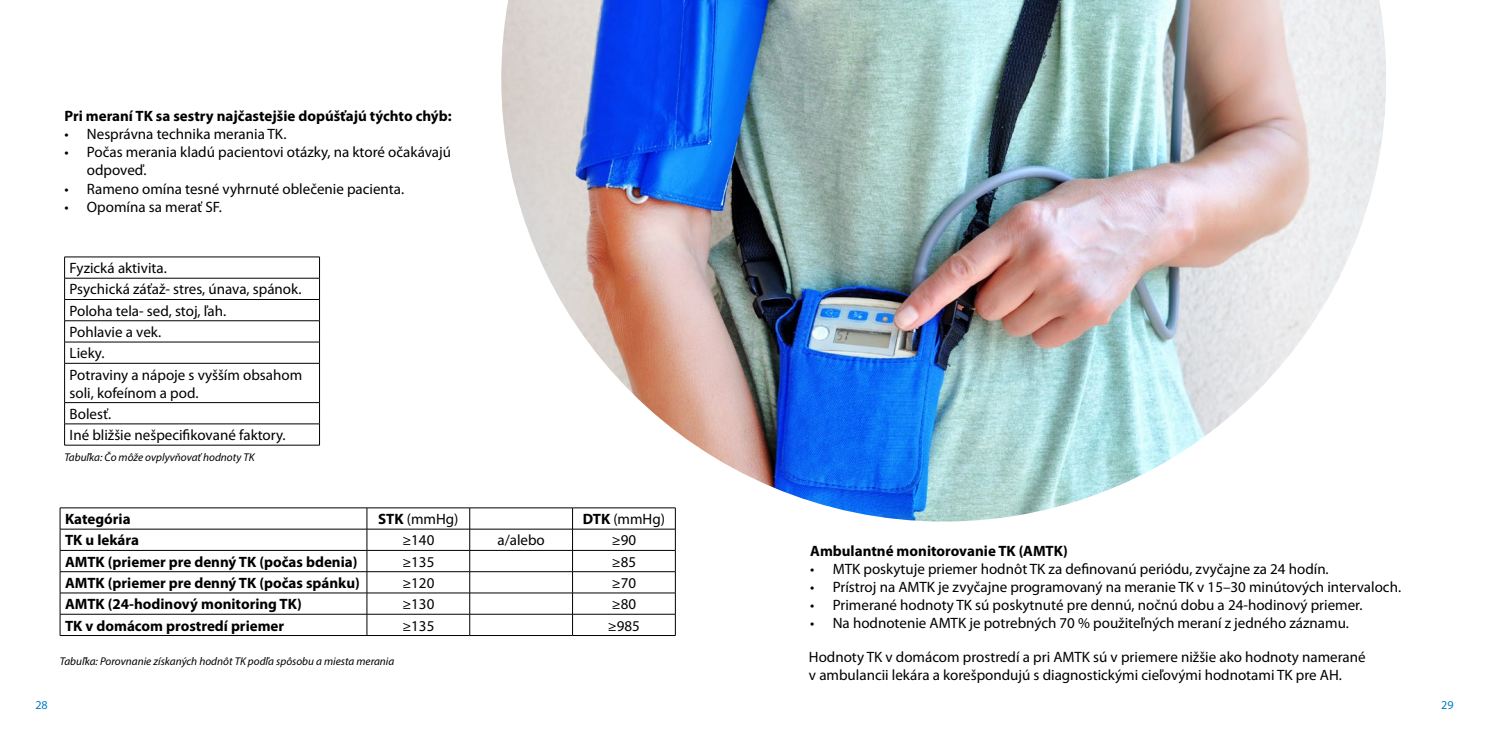
<style>
.page{position:relative;width:1489px;height:745px;background:#fff}
.page>*{position:absolute;margin:0;border:0;box-sizing:border-box;transform-origin:0 0}
.t1{font:15px/21.2px "Myriad Pro";color:#000}
.t2{font:700 15px "Myriad Pro";color:#000}
.t3{font:12.12px "Myriad Pro";color:#007dc5}
.t4{font:italic 11.25px "Myriad Pro";color:#000}
.s1{font-weight:700}
</style>
<div class="page">
<hr style="left:60px;top:507px;width:307px;height:1px;background:#000">
<hr style="left:367px;top:507px;width:102px;height:1px;background:#000">
<hr style="left:469px;top:507px;width:103px;height:1px;background:#000">
<hr style="left:60px;top:528px;width:307px;height:1px;background:#000">
<hr style="left:367px;top:528px;width:102px;height:1px;background:#000">
<hr style="left:469px;top:528px;width:103px;height:1px;background:#000">
<hr style="left:572px;top:528px;width:103px;height:1px;background:#000">
<hr style="left:60px;top:550px;width:307px;height:1px;background:#000">
<hr style="left:367px;top:550px;width:102px;height:1px;background:#000">
<hr style="left:469px;top:550px;width:103px;height:1px;background:#000">
<hr style="left:572px;top:550px;width:103px;height:1px;background:#000">
<hr style="left:60px;top:571px;width:307px;height:1px;background:#000">
<hr style="left:367px;top:571px;width:102px;height:1px;background:#000">
<hr style="left:469px;top:571px;width:103px;height:1px;background:#000">
<hr style="left:572px;top:571px;width:103px;height:1px;background:#000">
<hr style="left:60px;top:592px;width:307px;height:1px;background:#000">
<hr style="left:367px;top:592px;width:102px;height:1px;background:#000">
<hr style="left:469px;top:592px;width:103px;height:1px;background:#000">
<hr style="left:572px;top:592px;width:103px;height:1px;background:#000">
<hr style="left:60px;top:613px;width:307px;height:1px;background:#000">
<svg style="left:60px;top:507px;width:1px;height:128px"></svg>
<hr style="left:367px;top:613px;width:102px;height:1px;background:#000">
<svg style="left:367px;top:507px;width:1px;height:128px"></svg>
<hr style="left:469px;top:613px;width:103px;height:1px;background:#000">
<svg style="left:469px;top:507px;width:1px;height:128px"></svg>
<hr style="left:572px;top:613px;width:103px;height:1px;background:#000">
<svg style="left:572px;top:521px;width:1px;height:114px"></svg>
<svg style="left:675px;top:521px;width:1px;height:114px"></svg>
<hr style="left:60px;top:635px;width:307px;height:1px;background:#000">
<hr style="left:367px;top:635px;width:102px;height:1px;background:#000">
<hr style="left:469px;top:635px;width:103px;height:1px;background:#000">
<hr style="left:572px;top:635px;width:103px;height:1px;background:#000">
<hr style="left:64px;top:256px;width:256px;height:1px;background:#000">
<hr style="left:64px;top:278px;width:256px;height:1px;background:#000">
<hr style="left:64px;top:299px;width:256px;height:1px;background:#000">
<hr style="left:64px;top:320px;width:256px;height:1px;background:#000">
<hr style="left:64px;top:341px;width:256px;height:1px;background:#000">
<svg style="left:64px;top:257px;width:1px;height:106px"></svg>
<svg style="left:319px;top:257px;width:1px;height:106px"></svg>
<hr style="left:64px;top:363px;width:256px;height:1px;background:#000">
<hr style="left:64px;top:363px;width:1px;height:39px;background:#000">
<hr style="left:319px;top:363px;width:1px;height:39px;background:#000">
<hr style="left:64px;top:402px;width:256px;height:1px;background:#000">
<hr style="left:64px;top:423px;width:256px;height:1px;background:#000">
<svg style="left:64px;top:402px;width:1px;height:42px"></svg>
<svg style="left:319px;top:402px;width:1px;height:42px"></svg>
<hr style="left:64px;top:444px;width:256px;height:1px;background:#000">
<img style="left:501px;top:0;width:884px;height:521px">
<p class="t2" style="left:64px;top:106px;width:389px">Pri meraní TK sa sestry najčastejšie dopúšťajú týchto chýb:</p>
<p class="t1" style="left:64px;top:123px;width:223px">• Nesprávna technika merania TK.</p>
<p class="t1" style="left:87px;top:143px;width:365px;line-height:18px;text-indent:-22px">• Počas merania kladú pacientovi otázky, na ktoré očakávajú odpoveď.</p>
<p class="t1" style="left:64px;top:177px;width:341px">• Rameno omína tesné vyhrnuté oblečenie pacienta.</p>
<p class="t1" style="left:64px;top:195px;width:159px">• Opomína sa merať SF.</p>
<p class="t1" style="left:70px;top:257px;width:234px">Fyzická aktivita.<br>Psychická záťaž- stres, únava, spánok.<br>Poloha tela- sed, stoj, ľah.<br>Pohlavie a vek.<br>Lieky.<br>Potraviny a nápoje s vyšším obsahom</p>
<p class="t1" style="left:70px;top:381px;width:217px">soli, kofeínom a pod.<br>Bolesť.<br>I né bližšie nešpecifikované faktory.</p>
<p class="t4" style="left:64px;top:450px;width:192px">Tabuľka: Čo môže ovplyvňovať hodnoty TK</p>
<p class="t2" style="left:65px;top:509px;width:67px">Kategória</p>
<p class="t1" style="left:378px;top:508px;width:82px"><span class="s1">STK</span> (mmHg)</p>
<p class="t1" style="left:583px;top:508px;width:84px"><span class="s1">DTK</span> (mmHg)</p>
<p class="t2" style="left:65px;top:530px;width:75px">TK u lekára</p>
<p class="t1" style="left:402px;top:529px;width:34px">≥140</p>
<p class="t1" style="left:497px;top:529px;width:49px">a/alebo</p>
<p class="t1" style="left:611px;top:529px;width:26px">≥90</p>
<p class="t2" style="left:65px;top:551px;width:294px">AMTK (priemer pre denný TK (počas bdenia)</p>
<p class="t1" style="left:402px;top:550px;width:34px">≥135</p>
<p class="t1" style="left:611px;top:550px;width:26px">≥85</p>
<p class="t2" style="left:65px;top:572px;width:296px">AMTK (priemer pre denný TK (počas spánku)</p>
<p class="t1" style="left:402px;top:571px;width:34px">≥120</p>
<p class="t1" style="left:611px;top:571px;width:26px">≥70</p>
<p class="t2" style="left:65px;top:594px;width:238px">AMTK (24-hodinový monitoring TK)</p>
<p class="t1" style="left:402px;top:593px;width:34px">≥130</p>
<p class="t1" style="left:611px;top:593px;width:26px">≥80</p>
<p class="t2" style="left:65px;top:615px;width:221px">TK v domácom prostredí priemer</p>
<p class="t1" style="left:402px;top:614px;width:34px">≥135</p>
<p class="t1" style="left:608px;top:614px;width:34px">≥985</p>
<p class="t4" style="left:60px;top:653px;width:336px">Tabuľka: Porovnanie získaných hodnôt TK podľa spôsobu a miesta merania</p>
<p class="t2" style="left:810px;top:540px;width:259px">Ambulantné monitorovanie TK (AMTK)</p>
<p class="t1" style="left:810px;top:557px;width:520px">• MTK poskytuje priemer hodnôt TK za definovanú periódu, zvyčajne za 24 hodín.</p>
<p class="t1" style="left:810px;top:575px;width:592px">• Prístroj na AMTK je zvyčajne programovaný na meranie TK v 15–30 minútových intervaloch.</p>
<p class="t1" style="left:810px;top:593px;width:553px">• Primerané hodnoty TK sú poskytnuté pre dennú, nočnú dobu a 24-hodinový priemer.</p>
<p class="t1" style="left:810px;top:611px;width:540px">• Na hodnotenie AMTK je potrebných 70 % použiteľných meraní z jedného záznamu.</p>
<p class="t1" style="left:808px;top:647px;width:558px;line-height:18px">Hodnoty TK v domácom prostredí a pri AMTK sú v priemere nižšie ako hodnoty namerané v ambulancii lekára a korešpondujú s diagnostickými cieľovými hodnotami TK pre AH.</p>
<p class="t3" style="left:35px;top:697px;width:14px">28</p>
<p class="t3" style="left:1440px;top:697px;width:14px">29</p>
</div>
